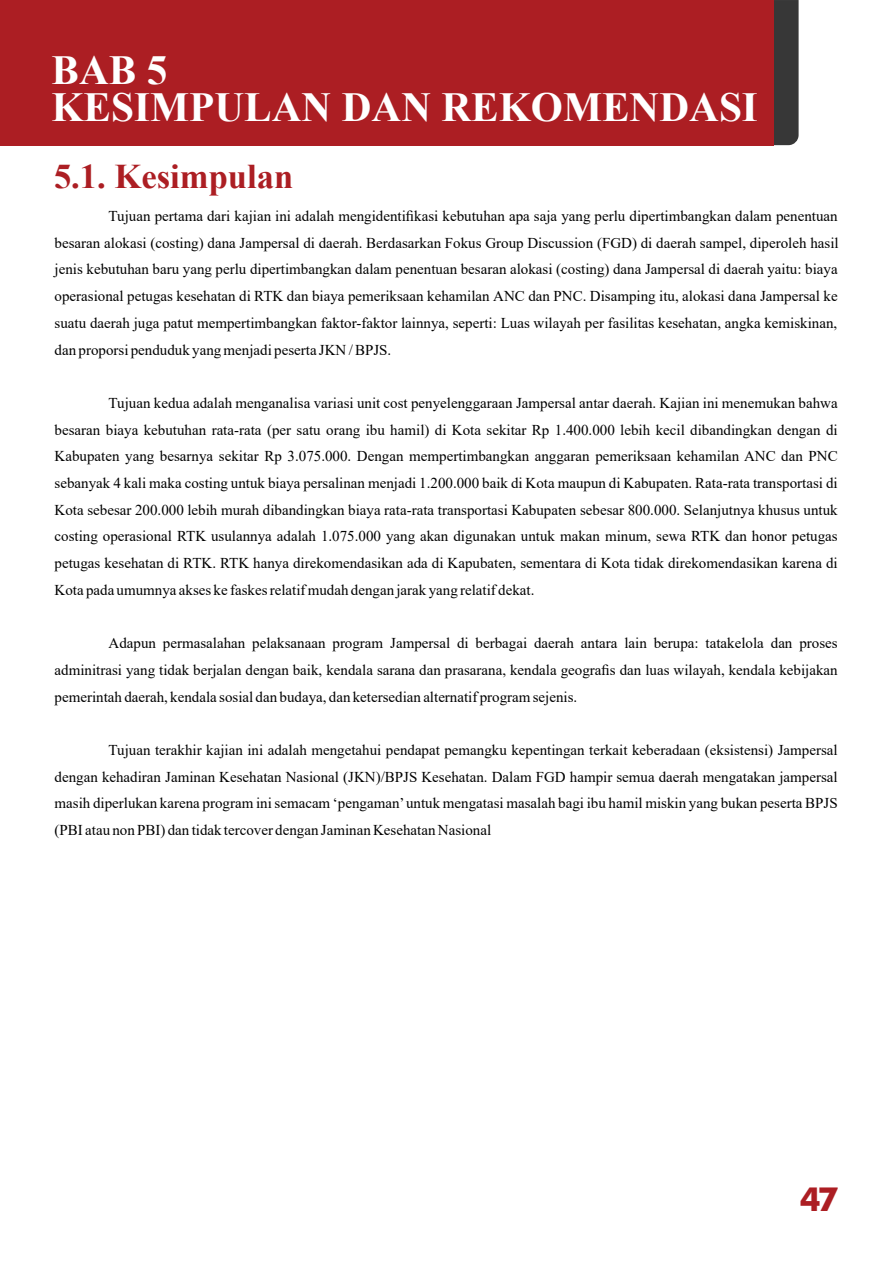
<style>
.page{position:relative;width:893px;height:1263px;background:#fff}
.page>*{position:absolute;margin:0;border:0;box-sizing:border-box;transform-origin:0 0}
.t1{font:700 41.25px/36.3px "Times New Roman";color:#fff}
.t2{font:700 34.65px "Times New Roman";color:#ac1e23}
.t3{font:700 33.45px "Futura BT";color:#ac1e23}
.t4{font:15px/26.7px "Times New Roman";color:#000;text-align:justify}
</style>
<div class="page">
<div style="left:774px;top:0;width:25px;height:145px;background:#373737"></div>
<div style="left:0;top:0;width:774px;height:145px;background:#ac1e23"></div>
<h1 class="t1" style="left:52px;top:57px;width:708px">BAB 5<br>KESIMPULAN DAN REKOMENDASI</h1>
<h2 class="t2" style="left:54px;top:164px;width:241px">5.1. Kesimpulan</h2>
<p class="t4" style="left:55px;top:204px;width:786px;text-indent:54px">Tujuan pertama dari kajian ini adalah mengidentifikasi kebutuhan apa saja yang perlu dipertimbangkan dalam penentuan besaran alokasi (costing) dana Jampersal di daerah. Berdasarkan Fokus Group Discussion (FGD) di daerah sampel, diperoleh hasil jenis kebutuhan baru yang perlu dipertimbangkan dalam penentuan besaran alokasi (costing) dana Jampersal di daerah yaitu: biaya operasional petugas kesehatan di RTK dan biaya pemeriksaan kehamilan ANC dan PNC. Disamping itu, alokasi dana Jampersal ke suatu daerah juga patut mempertimbangkan faktor-faktor lainnya, seperti: Luas wilayah per fasilitas kesehatan, angka kemiskinan, dan proporsi penduduk yang menjadi peserta JKN / BPJS.</p>
<p class="t4" style="left:55px;top:391px;width:785px;text-indent:54px">Tujuan kedua adalah menganalisa variasi unit cost penyelenggaraan Jampersal antar daerah. Kajian ini menemukan bahwa besaran biaya kebutuhan rata-rata (per satu orang ibu hamil) di Kota sekitar Rp 1.400.000 lebih kecil dibandingkan dengan di Kabupaten yang besarnya sekitar Rp 3.075.000. Dengan mempertimbangkan anggaran pemeriksaan kehamilan ANC dan PNC sebanyak 4 kali maka costing untuk biaya persalinan menjadi 1.200.000 baik di Kota maupun di Kabupaten. Rata-rata transportasi di Kota sebesar 200.000 lebih murah dibandingkan biaya rata-rata transportasi Kabupaten sebesar 800.000. Selanjutnya khusus untuk costing operasional RTK usulannya adalah 1.075.000 yang akan digunakan untuk makan minum, sewa RTK dan honor petugas petugas kesehatan di RTK. RTK hanya direkomendasikan ada di Kapubaten, sementara di Kota tidak direkomendasikan karena di Kota pada umumnya akses ke faskes relatif mudah dengan jarak yang relatif dekat.</p>
<p class="t4" style="left:55px;top:631px;width:785px;text-indent:54px">Adapun permasalahan pelaksanaan program Jampersal di berbagai daerah antara lain berupa: tatakelola dan proses adminitrasi yang tidak berjalan dengan baik, kendala sarana dan prasarana, kendala geografis dan luas wilayah, kendala kebijakan pemerintah daerah, kendala sosial dan budaya, dan ketersedian alternatif program sejenis.</p>
<p class="t4" style="left:55px;top:738px;width:785px;text-indent:54px">Tujuan terakhir kajian ini adalah mengetahui pendapat pemangku kepentingan terkait keberadaan (eksistensi) Jampersal dengan kehadiran Jaminan Kesehatan Nasional (JKN)/BPJS Kesehatan. Dalam FGD hampir semua daerah mengatakan jampersal masih diperlukan karena program ini semacam ‘pengaman’untuk mengatasi masalah bagi ibu hamil miskin yang bukan peserta BPJS (PBI atau non PBI) dan tidak tercover dengan Jaminan Kesehatan Nasional</p>
<h3 class="t3" style="left:800px;top:1186px;width:40px">47</h3>
</div>
